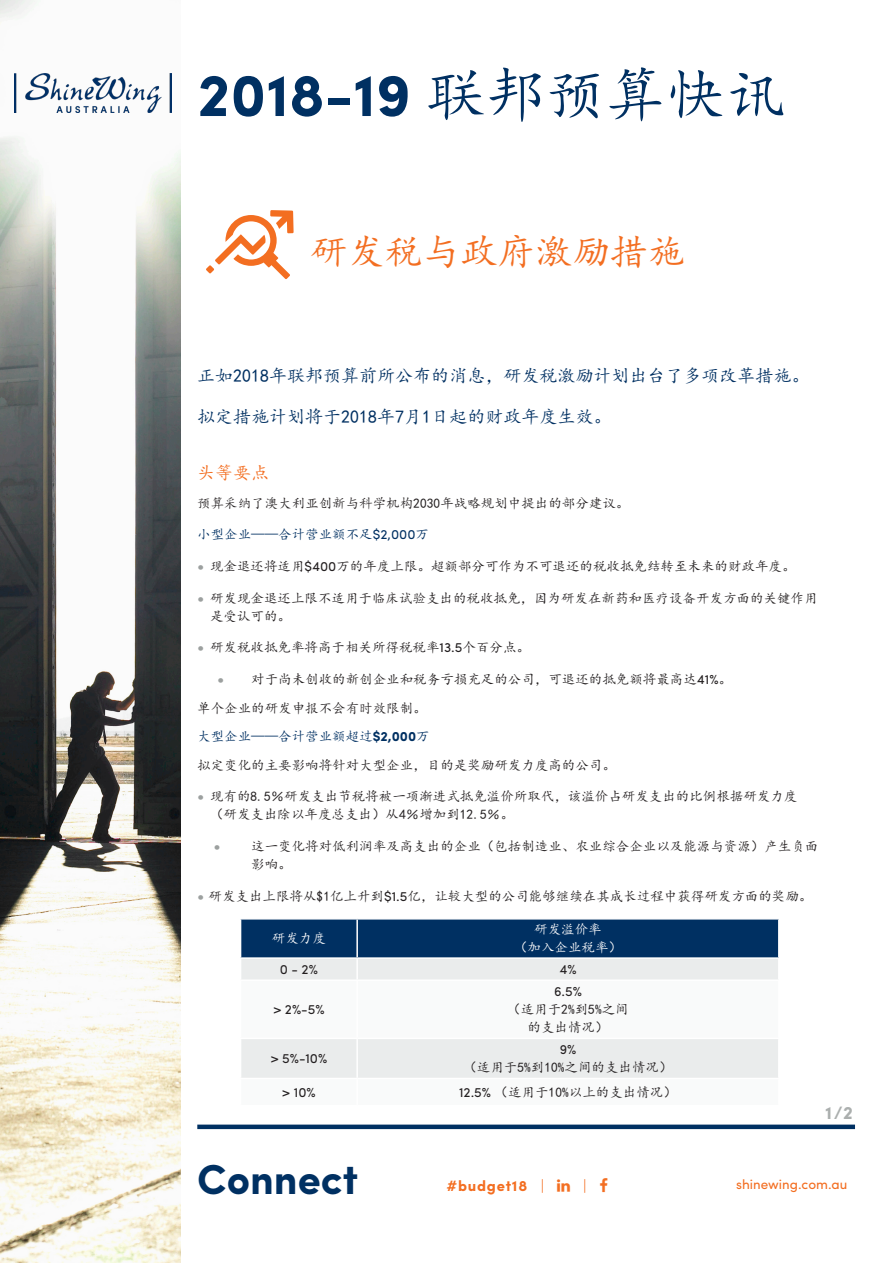
<style>
.page{position:relative;width:893px;height:1263px;background:#fff}
.page>*{position:absolute;margin:0;border:0;box-sizing:border-box;transform-origin:0 0}
.H0_-_Feature_Title{font:700 60px "Sofia Pro";color:#003062}
.Heading_style_1_-_pa{font:700 42px "Sofia Pro";color:#003062}
.H0_-_Feature_Title-2{font:37.5px "Kai Ti";color:#f36e21}
.t1{font:18px "Kai Ti";color:#003062}
.Bullet_1{font:18px "Kai Ti";color:#f36e21}
.t2{font:700 18px "Sofia Pro";color:#abafae}
.Quote_style{font:700 15px "Sofia Pro";letter-spacing:.05em;color:#f36e21}
.Quote_style-2{font:300 15px "Sofia Pro";color:#f36e21}
.Bullet_1-2{font:13.5px/18px "Kai Ti";color:#231f20}
.Body_copy{font:13.5px/18px "Kai Ti";color:#231f20;text-align:center}
.Bullet_1-3{font:13.5px "Kai Ti";color:#003062}
.Body_copy-2{font:13.5px "Sofia Pro";color:#231f20}
.Body_copy-3{font:13.5px/18px "Kai Ti";color:#fff;text-align:center}
.Heading_style_1_-_pa-2{font:13.5px "Sofia Pro";color:#f36e21}
.s1{font-family:"Kai Ti";font-weight:400}
.s2{font-family:"Sofia Pro"}
.s3{font-family:"Sofia Pro";font-weight:700;font-size:15px;color:#9ca09f}
.s4{font-family:"Sofia Pro";font-weight:700}
.s5{font-weight:300}
</style>
<div class="page">
<img style="left:0;top:0;width:180px;height:1263px">
<img style="left:14px;top:74px;width:158px;height:38px">
<svg style="left:206px;top:210px;width:88px;height:69px"></svg>
<div style="left:197px;top:1124px;width:658px;height:5px;background:#003062"></div>
<div style="left:241px;top:1039px;width:537px;height:39px;background:#eaecec"></div>
<svg style="left:241px;top:919px;width:537px;height:60px;background:#537293"></svg>
<hr style="left:356px;top:959px;width:2px;height:20px;background:#fff">
<hr style="left:356px;top:1039px;width:2px;height:39px;background:#fff">
<hr style="left:356px;top:919px;width:2px;height:38px;background:#fff">
<hr style="left:240px;top:957px;width:117px;height:2px;background:#fff">
<hr style="left:357px;top:957px;width:423px;height:2px;background:#fff">
<p class="H0_-_Feature_Title" style="left:197px;top:49px;width:590px">2018-19 <span class="s1">联邦预算快讯</span></p>
<p class="H0_-_Feature_Title-2" style="left:310px;top:233px;width:376px">研发税与政府激励措施</p>
<p class="t1" style="left:197px;top:367px;width:613px">正如2018年联邦预算前所公布的消息，研发税激励计划出台了多项改革措施。</p>
<p class="t1" style="left:197px;top:408px;width:415px">拟定措施计划将于2018年7月1日起的财政年度生效。</p>
<p class="Bullet_1" style="left:197px;top:464px;width:73px">头等要点</p>
<p class="Bullet_1-2" style="left:197px;top:494px;width:433px">预算采纳了澳大利亚创新与科学机构2030年战略规划中提出的部分建议。</p>
<p class="Bullet_1-3" style="left:197px;top:528px;width:233px">小型企业——合计营业额不足<span class="s2">$2,000</span>万</p>
<p class="Bullet_1-2" style="left:197px;top:557px;width:600px"><span class="s3">•</span> 现金退还将适用<span class="s2">$400</span>万的年度上限。超额部分可作为不可退还的税收抵免结转至未来的财政年度。</p>
<p class="Bullet_1-2" style="left:210px;top:589px;width:609px;text-indent:-13px"><span class="s3">•</span> 研发现金退还上限不适用于临床试验支出的税收抵免，因为研发在新药和医疗设备开发方面的关键作用是受认可的。</p>
<p class="Bullet_1-2" style="left:197px;top:639px;width:334px"><span class="s3">•</span> 研发税收抵免率将高于相关所得税税率<span class="s2">13.5</span>个百分点。</p>
<p class="Bullet_1-2" style="left:217px;top:670px;width:516px"><span class="s3">•</span> 对于尚未创收的新创企业和税务亏损充足的公司，可退还的抵免额将最高达<span class="s2">41%</span>。</p>
<p class="Bullet_1-2" style="left:197px;top:699px;width:231px">单个企业的研发申报不会有时效限制。</p>
<p class="Bullet_1-3" style="left:197px;top:730px;width:234px">大型企业——合计营业额超过<span class="s4">$2,000</span>万</p>
<p class="Bullet_1-2" style="left:197px;top:756px;width:420px">拟定变化的主要影响将针对大型企业，目的是奖励研发力度高的公司。</p>
<p class="Bullet_1-2" style="left:210px;top:788px;width:589px;text-indent:-13px"><span class="s3">•</span> 现有的8.5％研发支出节税将被一项渐进式抵免溢价所取代，该溢价占研发支出的比例根据研发力度（研发支出除以年度总支出）从4％增加到12.5％。</p>
<p class="Bullet_1-2" style="left:251px;top:837px;width:568px;text-indent:-38px"><span class="s3">•</span> 这一变化将对低利润率及高支出的企业（包括制造业、农业综合企业以及能源与资源）产生负面影响。</p>
<p class="Bullet_1-2" style="left:197px;top:887px;width:617px"><span class="s3">•</span> 研发支出上限将从$1亿上升到<span class="s2">$1.5</span>亿，让较大型的公司能够继续在其成长过程中获得研发方面的奖励。</p>
<p class="Body_copy-3" style="left:272px;top:929px;width:55px">研发力度</p>
<p class="Body_copy-3" style="left:514px;top:920px;width:109px">研发溢价率<br>（加入企业税率）</p>
<p class="Body_copy-2" style="left:280px;top:959px;width:40px">0 - 2%</p>
<p class="Body_copy-2" style="left:559px;top:959px;width:19px">4%</p>
<p class="Body_copy-2" style="left:273px;top:1000px;width:53px">&gt; 2%-5%</p>
<p class="Body_copy" style="left:507px;top:983px;width:123px"><span class="s2">6.5%<br></span>（适用于2%到5%之间的支出情况）</p>
<p class="Body_copy-2" style="left:270px;top:1049px;width:58px">&gt; 5%-10%</p>
<p class="Body_copy" style="left:463px;top:1041px;width:211px"><span class="s2">9%<br></span>（适用于5%到10%之间的支出情况）</p>
<p class="Body_copy-2" style="left:282px;top:1082px;width:35px">&gt; 10%</p>
<p class="Body_copy" style="left:459px;top:1083px;width:219px"><span class="s2">12.5%</span> （适用于10%以上的支出情况）</p>
<p class="t2" style="left:823px;top:1099px;width:31px">1/2</p>
<p class="Heading_style_1_-_pa" style="left:197px;top:1148px;width:162px">Connect</p>
<p class="Quote_style" style="left:446px;top:1174px;width:99px">#budget18 <span class="s5">|</span></p>
<p class="Quote_style-2" style="left:583px;top:1175px;width:5px">|</p>
<p class="Heading_style_1_-_pa-2" style="left:736px;top:1174px;width:113px">shinewing.com.au</p>
</div>
